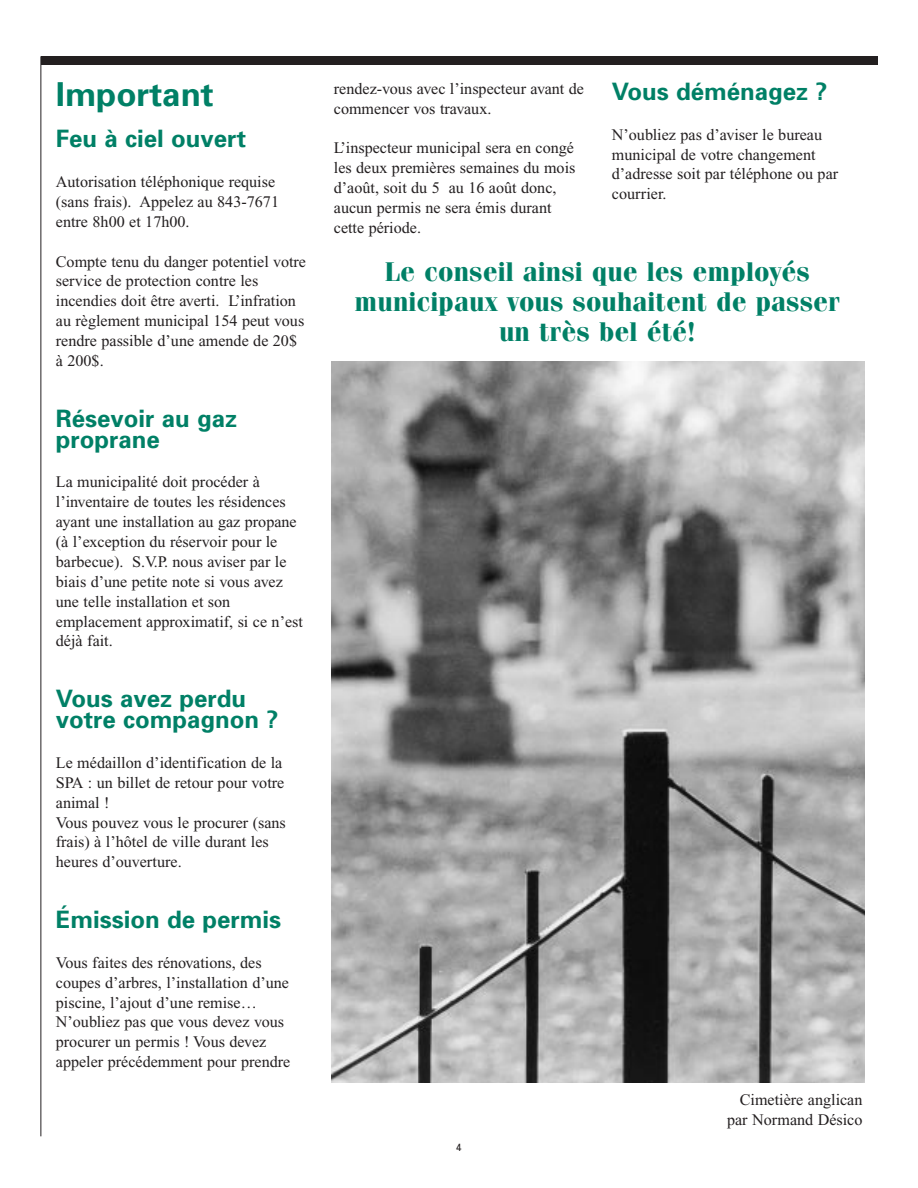
<style>
.page{position:relative;width:918px;height:1188px;background:#fff}
.page>*{position:absolute;margin:0;border:0;box-sizing:border-box;transform-origin:0 0}
.t1{font:700 33px "Univers";color:#008066}
.t2{font:700 27px/30px "Fenice";color:#008066;text-align:center}
.t3{font:700 24px/21px "Univers";color:#008066}
.t4{font:16.2px/20px "Times";color:#231f20}
.t5{font:10.5px "Univers";color:#231f20}
</style>
<div class="page">
<div style="left:41px;top:56px;width:837px;height:9px;background:#231f20"></div>
<hr style="left:40px;top:56px;width:1px;height:1080px;background:#231f20">
<img style="left:331px;top:362px;width:533px;height:720px">
<h1 class="t1" style="left:56px;top:83px;width:159px">Important</h1>
<h3 class="t3" style="left:56px;top:130px;width:192px">Feu à ciel ouvert</h3>
<p class="t4" style="left:56px;top:173px;width:225px">Autorisation téléphonique requise (sans frais). Appelez au 843-7671 entre 8h00 et 17h00.</p>
<p class="t4" style="left:56px;top:253px;width:252px">Compte tenu du danger potentiel votre service de protection contre les incendies doit être averti. L’infration au règlement municipal 154 peut vous rendre passible d’une amende de 20$ à 200$.</p>
<h3 class="t3" style="left:56px;top:410px;width:183px">Résevoir au gaz proprane</h3>
<p class="t4" style="left:56px;top:474px;width:249px">La municipalité doit procéder à l’inventaire de toutes les résidences ayant une installation au gaz propane (à l’exception du réservoir pour le barbecue). S.V.P. nous aviser par le biais d’une petite note si vous avez une telle installation et son emplacement approximatif, si ce n’est déjà fait.</p>
<h3 class="t3" style="left:56px;top:690px;width:224px">Vous avez perdu votre compagnon ?</h3>
<p class="t4" style="left:56px;top:754px;width:231px">Le médaillon d’identification de la<br>SPA : un billet de retour pour votre animal !<br>Vous pouvez vous le procurer (sans frais) à l’hôtel de ville durant les heures d’ouverture.</p>
<h3 class="t3" style="left:56px;top:911px;width:227px">Émission de permis</h3>
<p class="t4" style="left:56px;top:954px;width:236px">Vous faites des rénovations, des coupes d’arbres, l’installation d’une piscine, l’ajout d’une remise… N’oubliez pas que vous devez vous procurer un permis ! Vous devez appeler précédemment pour prendre</p>
<p class="t4" style="left:334px;top:80px;width:252px">rendez-vous avec l’inspecteur avant de commencer vos travaux.</p>
<p class="t4" style="left:334px;top:140px;width:243px">L’inspecteur municipal sera en congé les deux premières semaines du mois d’août, soit du 5 au 16 août donc, aucun permis ne sera émis durant cette période.</p>
<h3 class="t3" style="left:612px;top:83px;width:217px">Vous déménagez ?</h3>
<p class="t4" style="left:612px;top:126px;width:228px">N’oubliez pas d’aviser le bureau municipal de votre changement d’adresse soit par téléphone ou par courrier.</p>
<h2 class="t2" style="left:355px;top:259px;width:487px">Le conseil ainsi que les employés municipaux vous souhaitent de passer un très bel été!</h2>
<p class="t5" style="left:456px;top:1143px;width:7px">4</p>
<p class="t4" style="left:727px;top:1091px;width:137px;text-align:right">Cimetière anglican par Normand Désico</p>
</div>
